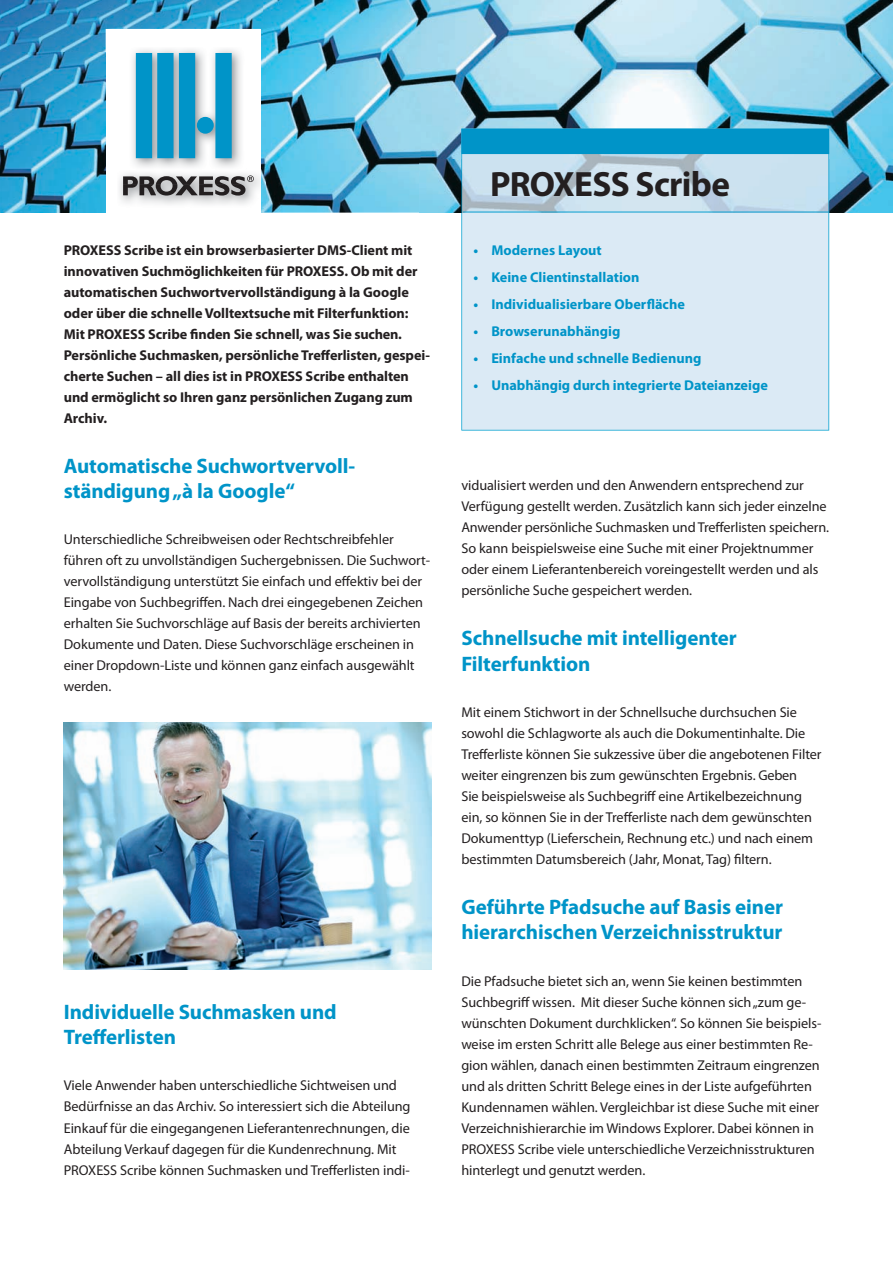
<style>
.page{position:relative;width:893px;height:1263px;background:#fff}
.page>*{position:absolute;margin:0;border:0;box-sizing:border-box;transform-origin:0 0}
.t1{font:700 35.25px "Myriad Pro";letter-spacing:-.02em;color:#231f20}
.t2{font:700 21px/25.2px "Myriad Pro";letter-spacing:-.005em;color:#0094c8}
.t3{font:14.25px/21px "Myriad Pro";letter-spacing:-.005em;color:#231f20}
.t4{font:700 14.25px/21px "Myriad Pro";letter-spacing:-.005em;color:#231f20}
.t5{font:700 14.25px "Myriad Pro";color:#0094c8}
</style>
<div class="page">
<img style="left:421px;top:0;width:472px;height:159px">
<img style="left:263px;top:0;width:158px;height:213px">
<img style="left:0;top:0;width:263px;height:53px">
<img style="left:0;top:53px;width:106px;height:160px">
<img style="left:829px;top:159px;width:64px;height:54px">
<img style="left:420px;top:159px;width:41px;height:54px">
<svg style="left:261px;top:207px;width:2px;height:6px"></svg>
<div style="left:461px;top:213px;width:368px;height:218px;background:#dbeaf5"></div>
<img style="left:461px;top:154px;width:368px;height:59px">
<div style="left:462px;top:129px;width:366px;height:24px;background:#0094c8"></div>
<div style="left:461px;top:129px;width:368px;height:25px;border:2px solid #0094c8"></div>
<div style="left:106px;top:29px;width:154px;height:184px;background:#fff"></div>
<img style="left:119px;top:47px;width:147px;height:160px">
<svg style="left:123px;top:175px;width:131px;height:21px"></svg>
<svg style="left:136px;top:53px;width:96px;height:105px"></svg>
<hr style="left:463px;top:212px;width:367px;height:1px;background:#0da2d2">
<img style="left:64px;top:723px;width:368px;height:247px">
<p class="t4" style="left:64px;top:239px;width:368px">PROXESS Scribe ist ein browserbasierter DMS-Client mit innovativen Suchmöglichkeiten für PROXESS. Ob mit der automatischen Suchwortvervollständigung à la Google oder über die schnelle Volltextsuche mit Filterfunktion:<br>Mit PROXESS Scribe finden Sie schnell, was Sie suchen.<br>Persönliche Suchmasken, persönliche Trefferlisten, gespei&shy;cherte Suchen – all dies ist in PROXESS Scribe enthalten und ermöglicht so Ihren ganz persönlichen Zugang zum Archiv.</p>
<h2 class="t2" style="left:64px;top:453px;width:293px">Automatische Suchwortvervoll&shy;ständigung „à la Google“</h2>
<p class="t3" style="left:64px;top:529px;width:368px">Unterschiedliche Schreibweisen oder Rechtschreibfehler führen oft zu unvollständigen Suchergebnissen. Die Suchwort&shy;vervollständigung unterstützt Sie einfach und effektiv bei der Eingabe von Suchbegriffen. Nach drei eingegebenen Zeichen erhalten Sie Suchvorschläge auf Basis der bereits archivierten Dokumente und Daten. Diese Suchvorschläge erscheinen in einer Dropdown-Liste und können ganz einfach ausgewählt werden.</p>
<h2 class="t2" style="left:64px;top:999px;width:274px">Individuelle Suchmasken und<br>Trefferlisten</h2>
<p class="t3" style="left:64px;top:1075px;width:348px">Viele Anwender haben unterschiedliche Sichtweisen und Bedürfnisse an das Archiv. So interessiert sich die Abteilung Einkauf für die eingegangenen Lieferantenrechnungen, die Abteilung Verkauf dagegen für die Kundenrechnung. Mit PROXESS Scribe können Suchmasken und Trefferlisten indi-</p>
<h1 class="t1" style="left:490px;top:161px;width:241px">PROXESS Scribe</h1>
<p class="t5" style="left:473px;top:240px;width:130px">• Modernes Layout</p>
<p class="t5" style="left:473px;top:267px;width:168px">• Keine Clientinstallation</p>
<p class="t5" style="left:473px;top:294px;width:213px">• Individualisierbare Oberfläche</p>
<p class="t5" style="left:473px;top:321px;width:149px">• Browserunabhängig</p>
<p class="t5" style="left:473px;top:348px;width:230px">• Einfache und schnelle Bedienung</p>
<p class="t5" style="left:473px;top:375px;width:296px">• Unabhängig durch integrierte Dateianzeige</p>
<p class="t3" style="left:461px;top:474px;width:369px">vidualisiert werden und den Anwendern entsprechend zur Verfügung gestellt werden. Zusätzlich kann sich jeder einzelne Anwender persönliche Suchmasken und Trefferlisten speichern.<br>So kann beispielsweise eine Suche mit einer Projektnummer oder einem Lieferantenbereich voreingestellt werden und als persönliche Suche gespeichert werden.</p>
<h2 class="t2" style="left:461px;top:625px;width:277px">Schnellsuche mit intelligenter<br>Filterfunktion</h2>
<p class="t3" style="left:461px;top:701px;width:362px">Mit einem Stichwort in der Schnellsuche durchsuchen Sie sowohl die Schlagworte als auch die Dokumentinhalte. Die Trefferliste können Sie sukzessive über die angebotenen Filter weiter eingrenzen bis zum gewünschten Ergebnis. Geben<br>Sie beispielsweise als Suchbegriff eine Artikelbezeichnung ein, so können Sie in der Trefferliste nach dem gewünschten Dokumenttyp (Lieferschein, Rechnung etc.) und nach einem bestimmten Datumsbereich (Jahr, Monat, Tag) filtern.</p>
<h2 class="t2" style="left:461px;top:894px;width:323px">Geführte Pfadsuche auf Basis einer hierarchischen Verzeichnisstruktur</h2>
<p class="t3" style="left:461px;top:970px;width:362px">Die Pfadsuche bietet sich an, wenn Sie keinen bestimmten Suchbegriff wissen. Mit dieser Suche können sich „zum ge&shy;wünschten Dokument durchklicken“. So können Sie beispiels&shy;weise im ersten Schritt alle Belege aus einer bestimmten Re&shy;gion wählen, danach einen bestimmten Zeitraum eingrenzen und als dritten Schritt Belege eines in der Liste aufgeführten Kundennamen wählen. Vergleichbar ist diese Suche mit einer Verzeichnishierarchie im Windows Explorer. Dabei können in PROXESS Scribe viele unterschiedliche Verzeichnisstrukturen hinterlegt und genutzt werden.</p>
</div>
